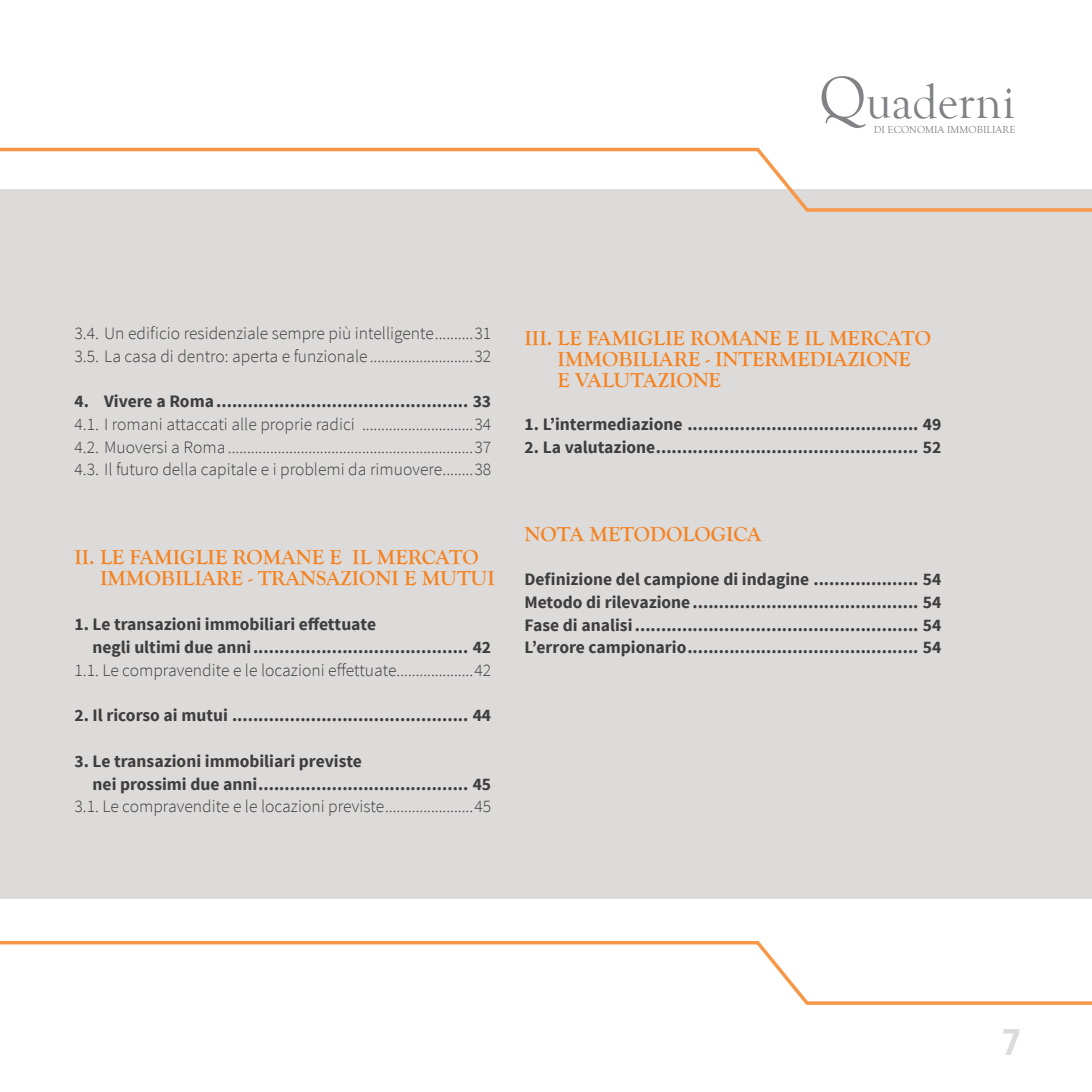
<style>
.page{position:relative;width:1092px;height:1092px;background:#fff}
.page>*{position:absolute;margin:0;border:0;box-sizing:border-box;transform-origin:0 0}
.t1{font:60.9px "Goudy Old Style T";color:#808285}
.t2{font:48.82px "Goudy Old Style T";color:#808285}
.t3{font:700 condensed 35px "Benton Sans";color:#dddbda}
.t4{font:700 21px/21px "Goudy Old Style T";color:#f58220}
.t5{font:700 17.5px/22.8px "Source Sans Pro";color:#3e3e3f}
.t6{font:300 17.5px "Source Sans Pro";color:#3e3e3f}
.t7{font:10.5px "Goudy Old Style T";color:#808285}
</style>
<div class="page">
<div style="left:0;top:189px;width:1091px;height:709px;background:#dddbda"></div>
<svg style="left:3px;top:147px;width:1088px;height:65px"></svg>
<svg style="left:0;top:147px;width:3px;height:5px"></svg>
<svg style="left:3px;top:941px;width:1088px;height:64px"></svg>
<svg style="left:0;top:898px;width:3px;height:47px"></svg>
<p class="t1" style="left:819px;top:64px;width:48px">Q</p>
<p class="t2" style="left:866px;top:75px;width:150px">uaderni</p>
<p class="t7" style="left:873px;top:124px;width:143px">DI ECONOMIA IMMOBILIARE</p>
<p class="t6" style="left:74px;top:322px;width:418px">3.4. Un edificio residenziale sempre più intelligente..........31</p>
<p class="t6" style="left:74px;top:345px;width:418px">3.5. La casa di dentro: aperta e funzionale...........................32</p>
<p class="t5" style="left:74px;top:390px;width:418px">4. Vivere a Roma................................................ 33</p>
<p class="t6" style="left:74px;top:413px;width:418px">4.1. I romani attaccati alle proprie radici .............................34</p>
<p class="t6" style="left:74px;top:436px;width:418px">4.2. Muoversi a Roma ................................................................37</p>
<p class="t6" style="left:74px;top:459px;width:418px">4.3. Il futuro della capitale e i problemi da rimuovere........38</p>
<p class="t4" style="left:100px;top:546px;width:396px;text-indent:-26px">II. LE FAMIGLIE ROMANE E IL MERCATO<br>IMMOBILIARE - TRANSAZIONI E MUTUI</p>
<p class="t5" style="left:93px;top:613px;width:400px;text-indent:-18px">1. Le transazioni immobiliari effettuate<br>negli ultimi due anni......................................... 42</p>
<p class="t6" style="left:74px;top:659px;width:418px">1.1. Le compravendite e le locazioni effettuate....................42</p>
<p class="t5" style="left:74px;top:704px;width:418px">2. Il ricorso ai mutui ............................................. 44</p>
<p class="t5" style="left:93px;top:750px;width:400px;text-indent:-18px">3. Le transazioni immobiliari previste<br>nei prossimi due anni........................................ 45</p>
<p class="t6" style="left:74px;top:795px;width:418px">3.1. Le compravendite e le locazioni previste.......................45</p>
<p class="t4" style="left:557px;top:327px;width:375px;text-indent:-33px">III. LE FAMIGLIE ROMANE E IL MERCATO<br>IMMOBILIARE - INTERMEDIAZIONE<br>E VALUTAZIONE</p>
<p class="t5" style="left:524px;top:414px;width:418px">1. L’intermediazione ............................................ 49</p>
<p class="t5" style="left:524px;top:436px;width:418px">2. La valutazione.................................................. 52</p>
<p class="t4" style="left:524px;top:524px;width:239px">NOTA METODOLOGICA</p>
<p class="t5" style="left:524px;top:568px;width:418px">Definizione del campione di indagine .................... 54</p>
<p class="t5" style="left:524px;top:591px;width:418px">Metodo di rilevazione........................................... 54</p>
<p class="t5" style="left:524px;top:614px;width:418px">Fase di analisi...................................................... 54</p>
<p class="t5" style="left:524px;top:636px;width:418px">L’errore campionario............................................ 54</p>
<p class="t3" style="left:1003px;top:1021px;width:18px">7</p>
</div>
